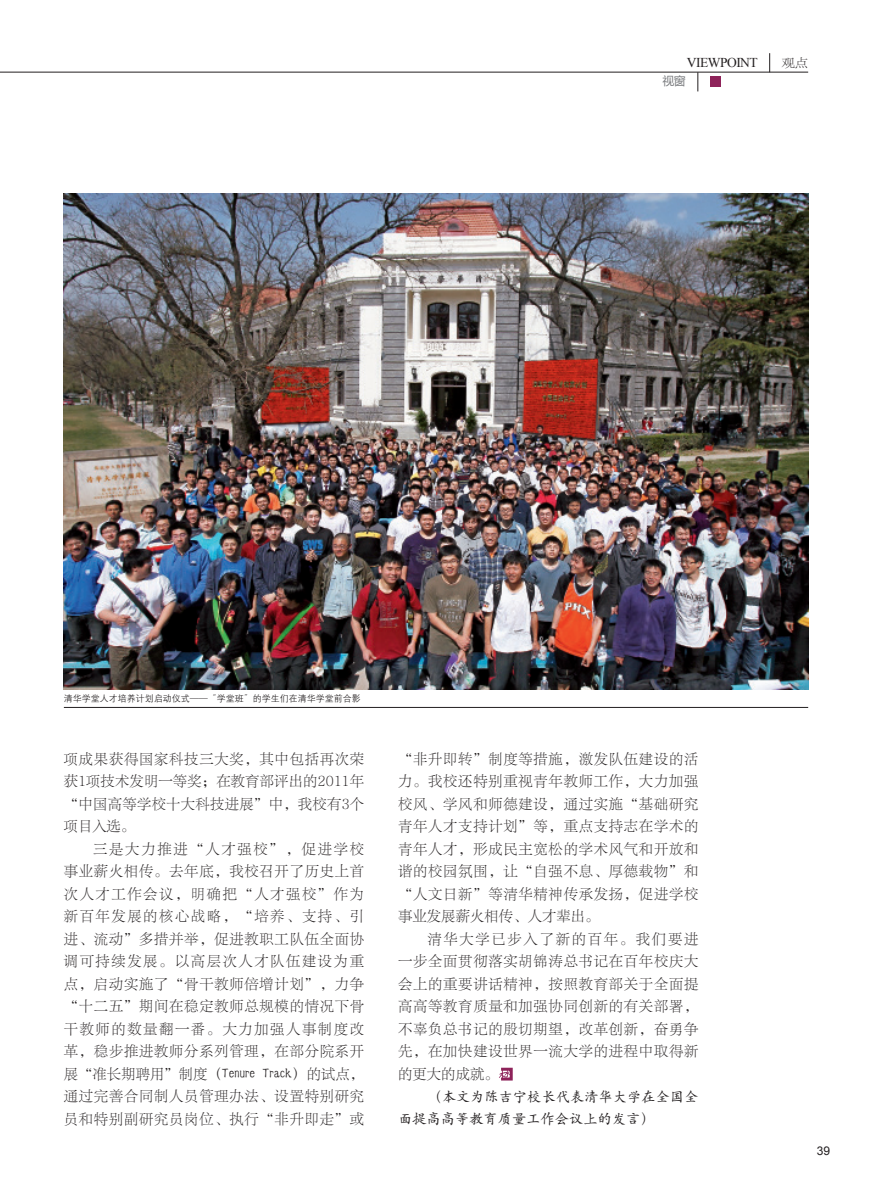
<style>
.page{position:relative;width:872px;height:1191px;background:#fff}
.page>*{position:absolute;margin:0;border:0;box-sizing:border-box;transform-origin:0 0}
.正文{font:14.25px/22.5px "FZLTSK GBK1 0";letter-spacing:.055em;color:#231f20;text-align:justify}
.正文-2{font:14.25px/22.5px "H Yc 1 gj";color:#231f20}
.t1{font:13.5px "Times New Roman";letter-spacing:-.035em;color:#231f20}
.t2{font:12px "Arial";color:#231f20}
.t3{font:12px "FZLTSK GBK1 0";color:#231f20;scale:1.1 1}
.提示语{font:12px "FZLTHJW GB1 0";color:#787a7d}
.图说{font:9px "H Yg 2 gj";color:#231f20}
.s1{font-family:"H Yc 1 gj"}
</style>
<div class="page">
<hr style="left:0;top:72px;width:808px;height:1px;background:#231f20">
<svg style="left:769px;top:53px;width:1px;height:19px"></svg>
<hr style="left:64px;top:707px;width:744px;height:1px;background:#231f20">
<svg style="left:503px;top:1071px;width:6px;height:5px"></svg>
<div style="left:499px;top:1067px;width:14px;height:13px;border:3px solid #8e235a"></div>
<div style="left:710px;top:77px;width:10px;height:10px;background:#8e235a"></div>
<svg style="left:697px;top:72px;width:1px;height:19px"></svg>
<img style="left:64px;top:193px;width:744px;height:496px">
<p class="t1" style="left:687px;top:54px;width:72px">VIEWPOINT</p>
<p class="t3" style="left:781px;top:56px;width:25px">观点</p>
<p class="提示语" style="left:662px;top:74px;width:25px">视窗</p>
<p class="图说" style="left:64px;top:694px;width:298px">清华学堂人才培养计划启动仪式——“学堂班”的学生们在清华学堂前合影</p>
<p class="正文" style="left:64px;top:748px;width:302px">项成果获得国家科技三大奖，其中包括再次荣获1项技术发明一等奖；在教育部评出的2011年“中国高等学校十大科技进展”中，我校有3个项目入选。</p>
<p class="正文" style="left:64px;top:838px;width:302px;text-indent:29px">三是大力推进“人才强校”，促进学校事业薪火相传。去年底，我校召开了历史上首次人才工作会议，明确把“人才强校”作为新百年发展的核心战略，“培养、支持、引进、流动”多措并举，促进教职工队伍全面协调可持续发展。以高层次人才队伍建设为重点，启动实施了“骨干教师倍增计划”，力争“十二五”期间在稳定教师总规模的情况下骨干教师的数量翻一番。大力加强人事制度改革，稳步推进教师分系列管理，在部分院系开展“准长期聘用”制度<span class="s1">（Tenure Track）</span>的试点，通过完善合同制人员管理办法、设置特别研究员和特别副研究员岗位、执行“非升即走”或</p>
<p class="正文" style="left:398px;top:748px;width:302px">“非升即转”制度等措施，激发队伍建设的活力。我校还特别重视青年教师工作，大力加强校风、学风和师德建设，通过实施“基础研究青年人才支持计划”等，重点支持志在学术的青年人才，形成民主宽松的学术风气和开放和谐的校园氛围，让“自强不息、厚德载物”和“人文日新”等清华精神传承发扬，促进学校事业发展薪火相传、人才辈出。</p>
<p class="正文" style="left:398px;top:928px;width:302px;text-indent:29px">清华大学已步入了新的百年。我们要进一步全面贯彻落实胡锦涛总书记在百年校庆大会上的重要讲话精神，按照教育部关于全面提高高等教育质量和加强协同创新的有关部署，不辜负总书记的殷切期望，改革创新，奋勇争先，在加快建设世界一流大学的进程中取得新的更大的成就。</p>
<p class="正文-2" style="left:398px;top:1085px;width:302px;text-indent:29px">（本文为陈吉宁校长代表清华大学在全国全面提高高等教育质量工作会议上的发言）</p>
<p class="t2" style="left:817px;top:1142px;width:15px">39</p>
</div>
